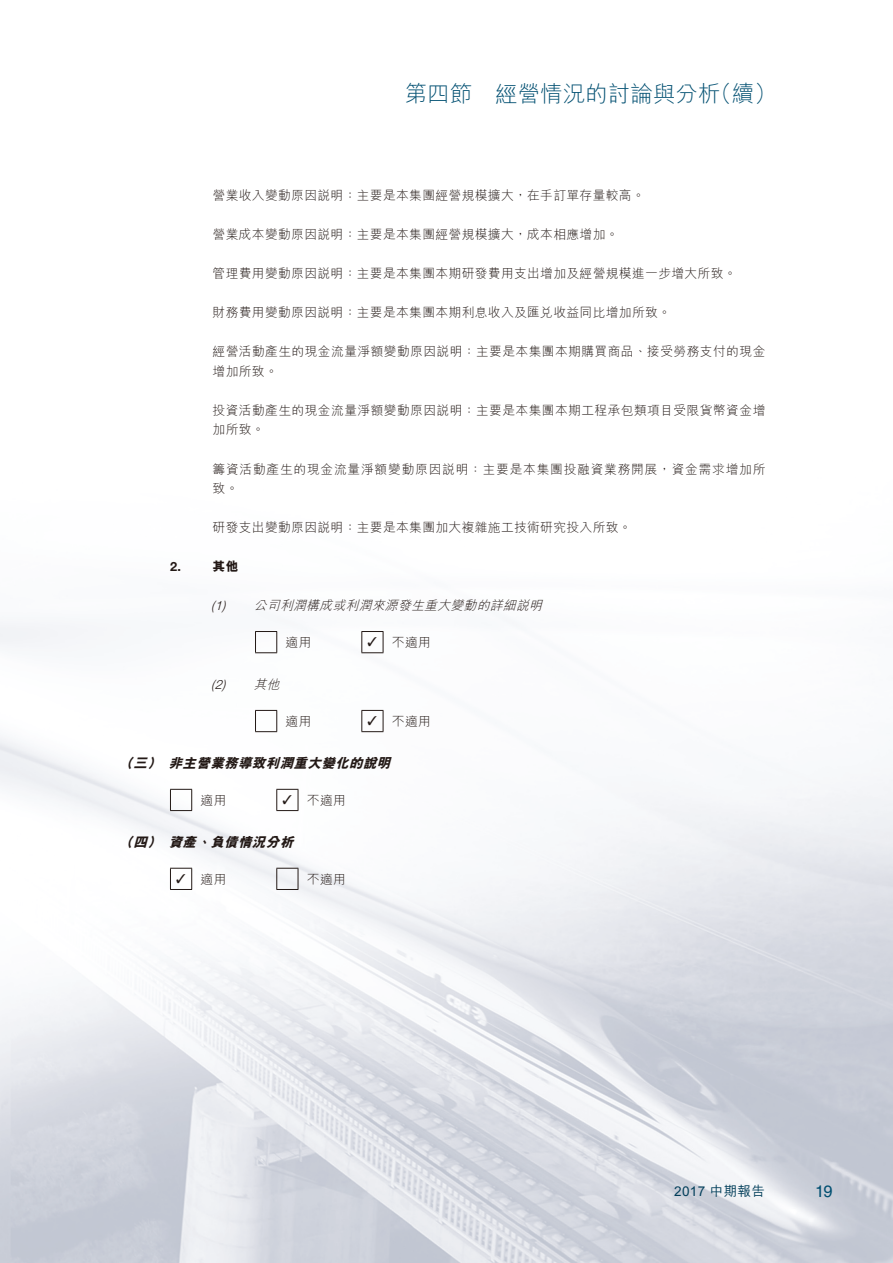
<style>
.page{position:relative;width:893px;height:1263px;background:#fff}
.page>*{position:absolute;margin:0;border:0;box-sizing:border-box;transform-origin:0 0}
.t1{font:300 22.5px "M Hei HK";letter-spacing:.005em;color:#004f71}
.t2{font:16.5px "Helvetica LT Std";color:#004f71}
.t3{font:italic 800 13.5px "M Hei HK";color:#231916}
.t4{font:500 13.5px "M Hei HK";letter-spacing:.03em;color:#003d59}
.t5{font:300 12.75px/19.5px "M Hei HK";letter-spacing:.03em;color:#231916}
.t6{font:300 12.75px/19.5px "M Hei HK";letter-spacing:.06em;color:#231916}
.t7{font:italic 300 12.75px "M Hei HK";color:#231916}
.t8{font:italic 300 12.75px "Helvetica Neue LT Std";color:#231916}
.t9{font:700 12.75px "Helvetica Neue LT Std";color:#231916}
.t10{font:800 12.75px "M Hei HK";color:#231916}
.s1{font-family:"Helvetica Neue LT Std"}
.s2{font-family:"M Hei HK"}
</style>
<div class="page">
<img style="left:0;top:622px;width:893px;height:641px">
<svg style="left:255px;top:631px;width:22px;height:22px"></svg>
<svg style="left:361px;top:631px;width:23px;height:22px"></svg>
<svg style="left:255px;top:710px;width:22px;height:22px"></svg>
<svg style="left:361px;top:710px;width:23px;height:22px"></svg>
<svg style="left:170px;top:789px;width:22px;height:22px"></svg>
<svg style="left:276px;top:789px;width:23px;height:22px"></svg>
<svg style="left:170px;top:868px;width:22px;height:22px"></svg>
<svg style="left:276px;top:868px;width:23px;height:22px"></svg>
<h1 class="t1" style="left:405px;top:83px;width:373px">第四節 經營情況的討論與分析（續）</h1>
<p class="t5" style="left:213px;top:186px;width:434px">營業收入變動原因說明：主要是本集團經營規模擴大，在手訂單存量較高。</p>
<p class="t5" style="left:213px;top:225px;width:407px">營業成本變動原因說明：主要是本集團經營規模擴大，成本相應增加。</p>
<p class="t5" style="left:213px;top:264px;width:525px">管理費用變動原因說明：主要是本集團本期研發費用支出增加及經營規模進一步增大所致。</p>
<p class="t5" style="left:213px;top:303px;width:460px">財務費用變動原因說明：主要是本集團本期利息收入及匯兌收益同比增加所致。</p>
<p class="t5" style="left:213px;top:342px;width:554px">經營活動產生的現金流量淨額變動原因說明：主要是本集團本期購買商品、接受勞務支付的現金增加所致。</p>
<p class="t5" style="left:213px;top:400px;width:554px">投資活動產生的現金流量淨額變動原因說明：主要是本集團本期工程承包類項目受限貨幣資金增加所致。</p>
<p class="t6" style="left:213px;top:459px;width:554px">籌資活動產生的現金流量淨額變動原因說明：主要是本集團投融資業務開展，資金需求增加所致。</p>
<p class="t5" style="left:213px;top:517px;width:421px">研發支出變動原因說明：主要是本集團加大複雜施工技術研究投入所致。</p>
<p class="t9" style="left:170px;top:559px;width:12px">2.</p>
<p class="t10" style="left:213px;top:560px;width:27px">其他</p>
<p class="t7" style="left:211px;top:599px;width:335px"><span class="s1">(1)</span> 公司利潤構成或利潤來源發生重大變動的詳細說明</p>
<p class="t5" style="left:286px;top:632px;width:27px">適用</p>
<p class="t5" style="left:368px;top:632px;width:65px">✓ 不適用</p>
<p class="t8" style="left:211px;top:677px;width:73px">(2) <span class="s2">其他</span></p>
<p class="t5" style="left:286px;top:711px;width:27px">適用</p>
<p class="t5" style="left:368px;top:711px;width:65px">✓ 不適用</p>
<p class="t3" style="left:120px;top:756px;width:276px">（三）非主營業務導致利潤重大變化的說明</p>
<p class="t5" style="left:201px;top:790px;width:27px">適用</p>
<p class="t5" style="left:283px;top:790px;width:65px">✓ 不適用</p>
<p class="t3" style="left:120px;top:835px;width:179px">（四）資產、負債情況分析</p>
<p class="t5" style="left:176px;top:869px;width:52px">✓ 適用</p>
<p class="t5" style="left:307px;top:869px;width:40px">不適用</p>
<p class="t4" style="left:674px;top:1181px;width:92px">2017 中期報告</p>
<p class="t2" style="left:815px;top:1182px;width:19px">19</p>
</div>
